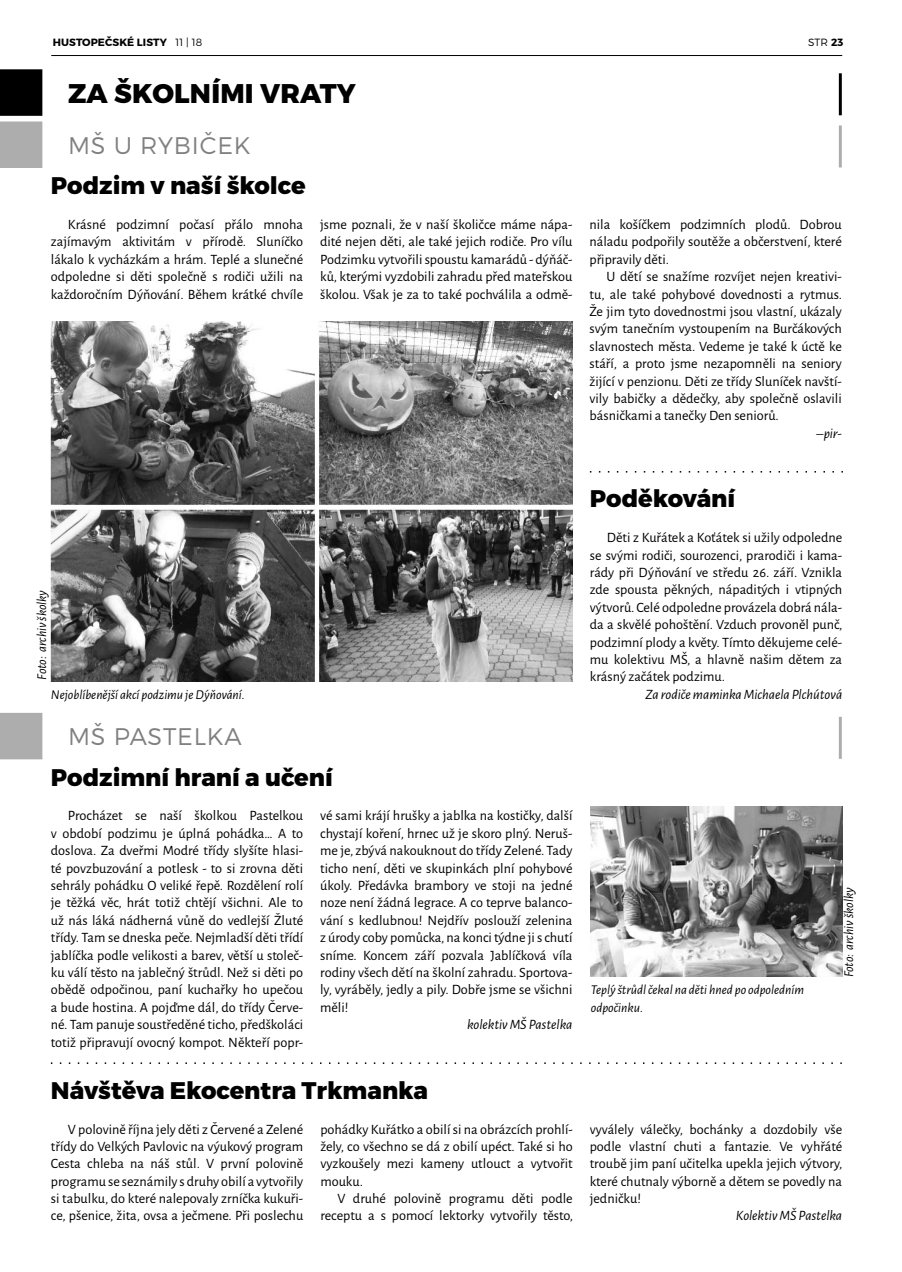
<style>
.page{position:relative;width:902px;height:1272px;background:#fff}
.page>*{position:absolute;margin:0;border:0;box-sizing:border-box;transform-origin:0 0}
.t1{font:800 27px "Montserrat";letter-spacing:.01em;color:#000}
.t2{font:800 24px "Montserrat";color:#000}
.t3{font:300 24px "Montserrat";letter-spacing:.035em;color:#808080}
.t4{font:14.25px/17.4px "Alegreya Sans";color:#000;text-align:justify}
.t5{font:italic 14.25px "Alegreya Sans";letter-spacing:-.005em;color:#000}
.t6{font:italic 13.5px/17.4px "Alegreya Sans";color:#000}
.t7{font:700 10.5px "Montserrat";letter-spacing:.01em;color:#000}
.t8{font:300 10.5px "Montserrat";color:#000}
.s1{font-weight:300}
.s2{font-weight:700}
</style>
<div class="page">
<hr style="left:51px;top:55px;width:791px;height:1px;background:#000">
<div style="left:0;top:121px;width:42px;height:47px;background:#adadad"></div>
<hr style="left:839px;top:125px;width:3px;height:42px;background:#adadad">
<div style="left:0;top:69px;width:42px;height:47px;background:#000"></div>
<hr style="left:839px;top:73px;width:3px;height:42px;background:#000">
<div style="left:0;top:713px;width:42px;height:46px;background:#adadad"></div>
<hr style="left:839px;top:717px;width:3px;height:42px;background:#adadad">
<img style="left:51px;top:321px;width:521px;height:360px">
<img style="left:591px;top:806px;width:251px;height:170px">
<svg style="left:590px;top:471px;width:253px;height:1px"></svg>
<svg style="left:51px;top:1062px;width:791px;height:2px"></svg>
<p class="t7" style="left:53px;top:36px;width:151px">HUSTOPEČSKÉ LISTY <span class="s1">11 | 18</span></p>
<p class="t8" style="left:808px;top:36px;width:37px">STR <span class="s2">23</span></p>
<p class="t1" style="left:68px;top:80px;width:289px">ZA ŠKOLNÍMI VRATY</p>
<p class="t3" style="left:68px;top:131px;width:184px">MŠ U RYBIČEK</p>
<p class="t2" style="left:51px;top:174px;width:256px">Podzim v naší školce</p>
<p class="t4" style="left:51px;top:217px;width:254px;text-indent:17px">Krásné podzimní počasí přálo mnoha zajímavým aktivitám v přírodě. Sluníčko lákalo k vycházkám a hrám. Teplé a slunečné odpoledne si děti společně s rodiči užili na každoročním Dýňování. Během krátké chvíle</p>
<p class="t4" style="left:320px;top:217px;width:254px">jsme poznali, že v naší školičce máme nápa&shy;dité nejen děti, ale také jejich rodiče. Pro vílu Podzimku vytvořili spoustu kamarádů - dýňáč&shy;ků, kterými vyzdobili zahradu před mateřskou školou. Však je za to také pochválila a odmě-</p>
<p class="t4" style="left:589px;top:217px;width:254px">nila košíčkem podzimních plodů. Dobrou</p>
<p class="t4" style="left:589px;top:234px;width:254px">náladu podpořily soutěže a občerstvení, které</p>
<p class="t4" style="left:589px;top:252px;width:81px">připravily děti.</p>
<p class="t4" style="left:606px;top:269px;width:237px">U dětí se snažíme rozvíjet nejen kreativi-</p>
<p class="t4" style="left:589px;top:287px;width:254px">tu, ale také pohybové dovednosti a rytmus.</p>
<p class="t4" style="left:589px;top:304px;width:254px">Že jim tyto dovednostmi jsou vlastní, ukázaly</p>
<p class="t4" style="left:589px;top:321px;width:254px">svým tanečním vystoupením na Burčákových</p>
<p class="t4" style="left:589px;top:339px;width:254px">slavnostech města. Vedeme je také k úctě ke</p>
<p class="t4" style="left:589px;top:356px;width:254px">stáří, a proto jsme nezapomněli na seniory</p>
<p class="t4" style="left:589px;top:374px;width:254px">žijící v penzionu. Děti ze třídy Sluníček navští-</p>
<p class="t4" style="left:589px;top:391px;width:254px">vily babičky a dědečky, aby společně oslavili</p>
<p class="t4" style="left:589px;top:408px;width:191px">básničkami a tanečky Den seniorů.</p>
<p class="t5" style="left:816px;top:428px;width:27px">–pir-</p>
<p class="t6" style="left:34px;top:679px;width:92px;rotate:-90deg">Foto: archiv školky</p>
<p class="t6" style="left:51px;top:687px;width:196px">Nejoblíbenější akcí podzimu je Dýňování.</p>
<p class="t3" style="left:68px;top:722px;width:175px">MŠ PASTELKA</p>
<p class="t2" style="left:51px;top:766px;width:284px">Podzimní hraní a učení</p>
<p class="t4" style="left:51px;top:808px;width:254px;text-indent:17px">Procházet se naší školkou Pastelkou v období podzimu je úplná pohádka… A to doslova. Za dveřmi Modré třídy slyšíte hlasi&shy;té povzbuzování a potlesk - to si zrovna děti sehrály pohádku O veliké řepě. Rozdělení rolí je těžká věc, hrát totiž chtějí všichni. Ale to už nás láká nádherná vůně do vedlejší Žluté třídy. Tam se dneska peče. Nejmladší děti třídí jablíčka podle velikosti a barev, větší u stoleč&shy;ku válí těsto na jablečný štrůdl. Než si děti po obědě odpočinou, paní kuchařky ho upečou a bude hostina. A pojďme dál, do třídy Červe&shy;né. Tam panuje soustředěné ticho, předškoláci totiž připravují ovocný kompot. Někteří popr-</p>
<p class="t4" style="left:320px;top:808px;width:254px">vé sami krájí hrušky a jablka na kostičky, další</p>
<p class="t4" style="left:320px;top:826px;width:254px">chystají koření, hrnec už je skoro plný. Neruš-</p>
<p class="t4" style="left:320px;top:843px;width:254px">me je, zbývá nakouknout do třídy Zelené. Tady</p>
<p class="t4" style="left:320px;top:860px;width:254px">ticho není, děti ve skupinkách plní pohybové</p>
<p class="t4" style="left:320px;top:878px;width:254px">úkoly. Předávka brambory ve stoji na jedné</p>
<p class="t4" style="left:320px;top:895px;width:254px">noze není žádná legrace. A co teprve balanco-</p>
<p class="t4" style="left:320px;top:913px;width:254px">vání s kedlubnou! Nejdřív poslouží zelenina</p>
<p class="t4" style="left:320px;top:930px;width:254px">z úrody coby pomůcka, na konci týdne ji s chutí</p>
<p class="t4" style="left:320px;top:947px;width:254px">sníme. Koncem září pozvala Jablíčková víla</p>
<p class="t4" style="left:320px;top:965px;width:254px">rodiny všech dětí na školní zahradu. Sportova-</p>
<p class="t4" style="left:320px;top:982px;width:254px">ly, vyráběly, jedly a pily. Dobře jsme se všichni</p>
<p class="t4" style="left:320px;top:1000px;width:30px">měli!</p>
<p class="t5" style="left:467px;top:1019px;width:107px">kolektiv MŠ Pastelka</p>
<p class="t2" style="left:51px;top:1079px;width:378px">Návštěva Ekocentra Trkmanka</p>
<p class="t4" style="left:51px;top:1121px;width:254px;text-indent:17px">V polovině října jely děti z Červené a Zelené třídy do Velkých Pavlovic na výukový program Cesta chleba na náš stůl. V první polovině programu se seznámily s druhy obilí a vytvořily si tabulku, do které nalepovaly zrníčka kukuři&shy;ce, pšenice, žita, ovsa a ječmene. Při poslechu</p>
<p class="t4" style="left:320px;top:1121px;width:254px">pohádky Kuřátko a obilí si na obrázcích prohlí-</p>
<p class="t4" style="left:320px;top:1139px;width:254px">žely, co všechno se dá z obilí upéct. Také si ho</p>
<p class="t4" style="left:320px;top:1156px;width:254px">vyzkoušely mezi kameny utlouct a vytvořit</p>
<p class="t4" style="left:320px;top:1174px;width:44px">mouku.</p>
<p class="t4" style="left:337px;top:1191px;width:237px">V druhé polovině programu děti podle</p>
<p class="t4" style="left:320px;top:1208px;width:254px">receptu a s pomocí lektorky vytvořily těsto,</p>
<p class="t2" style="left:590px;top:487px;width:147px">Poděkování</p>
<p class="t4" style="left:607px;top:530px;width:237px">Děti z Kuřátek a Koťátek si užily odpoledne</p>
<p class="t4" style="left:590px;top:547px;width:254px">se svými rodiči, sourozenci, prarodiči i kama-</p>
<p class="t4" style="left:590px;top:565px;width:254px">rády při Dýňování ve středu 26. září. Vznikla</p>
<p class="t4" style="left:590px;top:582px;width:254px">zde spousta pěkných, nápaditých i vtipných</p>
<p class="t4" style="left:590px;top:600px;width:254px">výtvorů. Celé odpoledne provázela dobrá nála-</p>
<p class="t4" style="left:590px;top:617px;width:254px">da a skvělé pohoštění. Vzduch provoněl punč,</p>
<p class="t4" style="left:590px;top:634px;width:254px">podzimní plody a květy. Tímto děkujeme celé-</p>
<p class="t4" style="left:590px;top:652px;width:254px">mu kolektivu MŠ, a hlavně našim dětem za</p>
<p class="t4" style="left:590px;top:669px;width:137px">krásný začátek podzimu.</p>
<p class="t5" style="left:645px;top:688px;width:198px">Za rodiče maminka Michaela Plchútová</p>
<p class="t6" style="left:591px;top:982px;width:215px">Teplý štrůdl čekal na děti hned po odpoledním odpočinku.</p>
<p class="t6" style="left:841px;top:977px;width:92px;rotate:-90deg">Foto: archiv školky</p>
<p class="t4" style="left:590px;top:1121px;width:254px">vyválely válečky, bochánky a dozdobily vše</p>
<p class="t4" style="left:590px;top:1139px;width:254px">podle vlastní chuti a fantazie. Ve vyhřáté</p>
<p class="t4" style="left:590px;top:1156px;width:254px">troubě jim paní učitelka upekla jejich výtvory,</p>
<p class="t4" style="left:590px;top:1174px;width:254px">které chutnaly výborně a dětem se povedly na</p>
<p class="t4" style="left:590px;top:1191px;width:53px">jedničku!</p>
<p class="t5" style="left:736px;top:1210px;width:108px">Kolektiv MŠ Pastelka</p>
</div>
